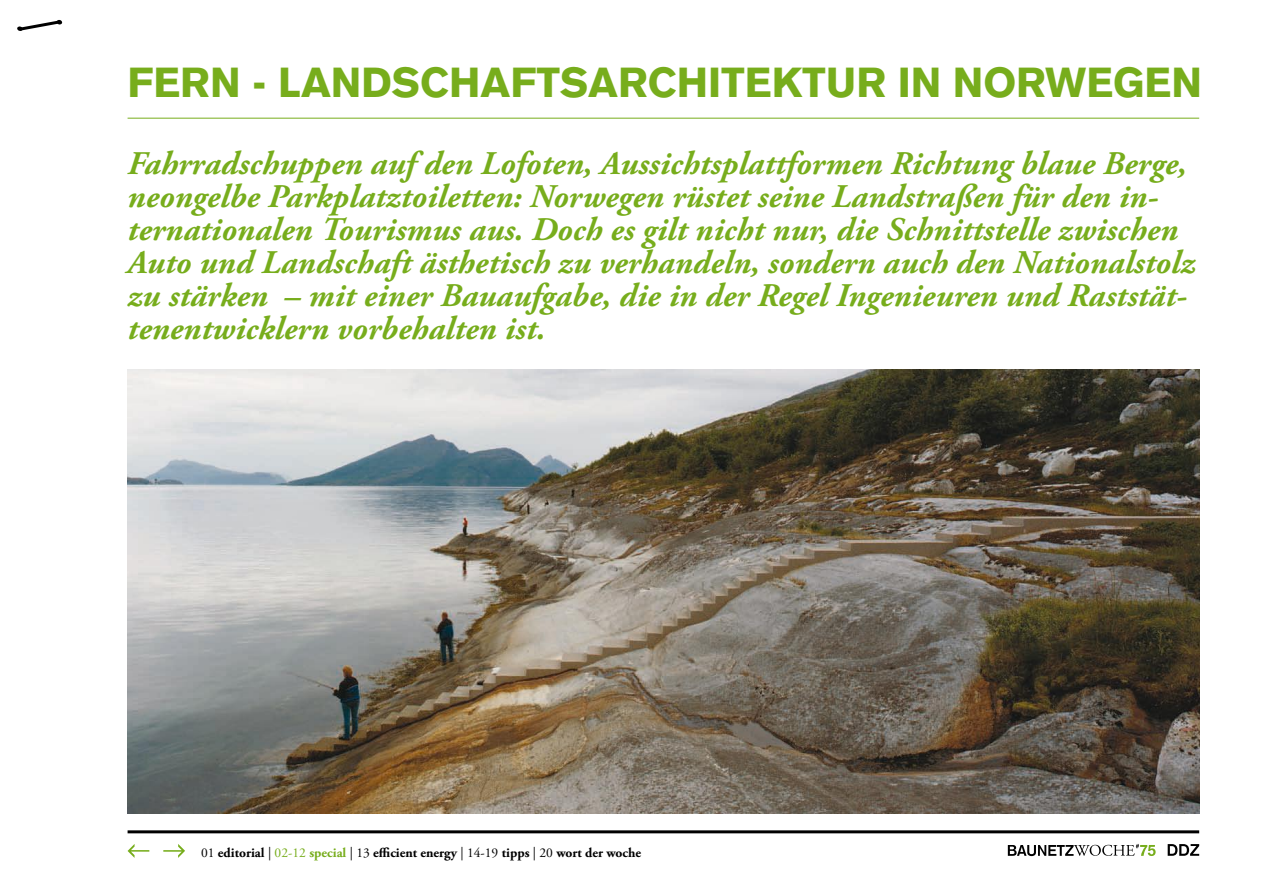
<style>
.page{position:relative;width:1263px;height:893px;background:#fff}
.page>*{position:absolute;margin:0;border:0;box-sizing:border-box;transform-origin:0 0}
.t1{font:900 41.25px "Akzidenz Grotesk";color:#77ad1c}
.t2{font:italic 700 33px/33px "Adobe Garamond Pro";letter-spacing:.005em;color:#77ad1c}
.t3{font:700 13.5px "Adobe Garamond Pro";color:#000}
.s1{font-weight:400}
.s2{font-weight:400;color:#77ad1c}
.s3{color:#77ad1c}
</style>
<div class="page">
<svg style="left:17px;top:20px;width:46px;height:11px"></svg>
<hr style="left:128px;top:830px;width:1071px;height:3px;background:#000">
<svg style="left:128px;top:844px;width:21px;height:14px"></svg>
<svg style="left:163px;top:844px;width:22px;height:14px"></svg>
<svg style="left:1168px;top:844px;width:31px;height:12px"></svg>
<svg style="left:1008px;top:844px;width:147px;height:12px"></svg>
<img style="left:128px;top:369px;width:1071px;height:444px">
<hr style="left:128px;top:118px;width:1071px;height:1px;background:#77ad1c">
<p class="t1" style="left:128px;top:57px;width:1076px">FERN - LANDSCHAFTSARCHITEKTUR IN NORWEGEN</p>
<p class="t2" style="left:128px;top:147px;width:1069px">Fahrradschuppen auf den Lofoten, Aussichtsplattformen Richtung blaue Berge, neongelbe Parkplatztoiletten: Norwegen rüstet seine Landstraßen für den in&shy;ternationalen Tourismus aus. Doch es gilt nicht nur, die Schnittstelle zwischen Auto und Landschaft ästhetisch zu verhandeln, sondern auch den Nationalstolz zu stärken – mit einer Bauaufgabe, die in der Regel Ingenieuren und Raststät&shy;tenentwicklern vorbehalten ist.</p>
<p class="t3" style="left:201px;top:845px;width:442px"><span class="s1">01</span> editorial <span class="s1">|</span> <span class="s2">02-12</span> <span class="s3">special</span> <span class="s1">| 13</span> efficient energy <span class="s1">| 14-19</span> tipps <span class="s1">| 20</span> wort der woche</p>
</div>
